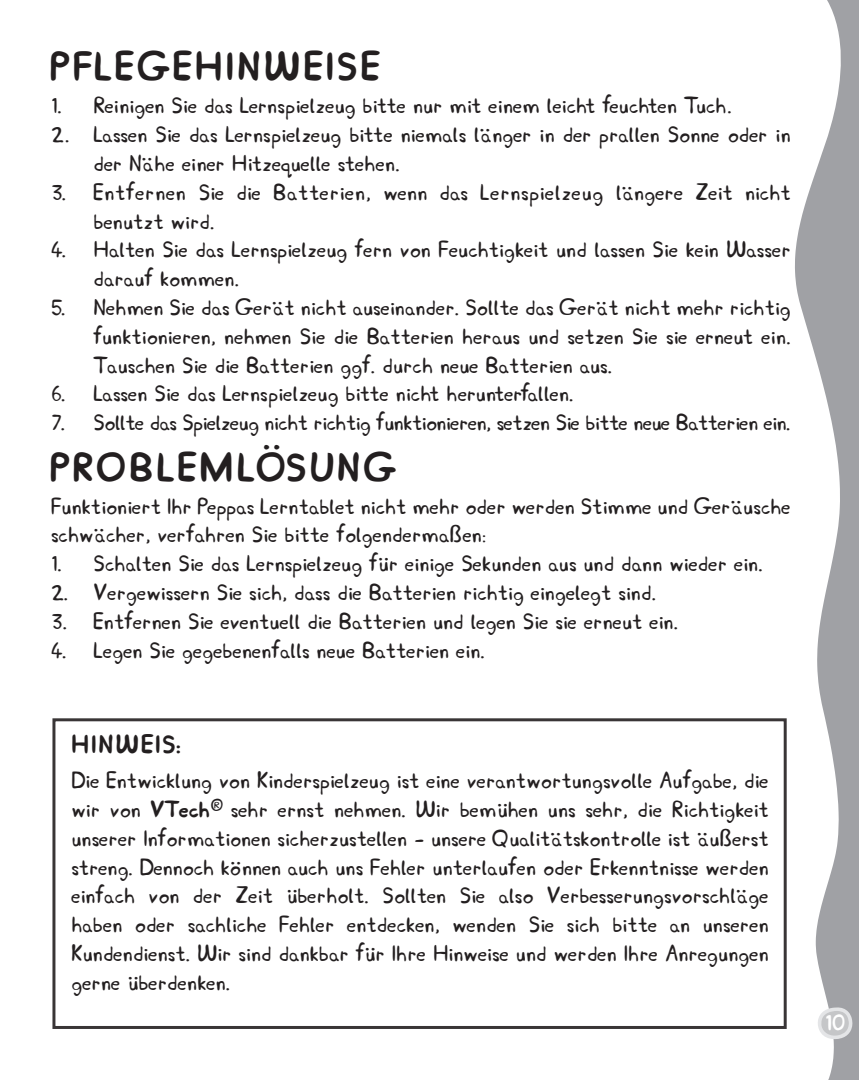
<style>
.page{position:relative;width:859px;height:1080px;background:#fff}
.page>*{position:absolute;margin:0;border:0;box-sizing:border-box;transform-origin:0 0}
.Headline{font:700 42px "Peppa";letter-spacing:.07em;color:#231f20}
.body_text_1{font:700 27px "Peppa";letter-spacing:.08em;color:#231f20}
.body_text_2{font:24px/28.8px "Peppa";color:#231f20}
.body_text_1-2{font:24px/28.8px "Peppa";color:#231f20;text-align:justify}
.body_text_2-2{font:24px "Peppa";letter-spacing:-.02em;color:#231f20}
.body_text_2-3{font:24px "Peppa";letter-spacing:.025em;color:#231f20}
.t1{font:700 24px "Peppa";color:#fff}
.s1{font-weight:700}
</style>
<div class="page">
<svg style="left:795px;top:0;width:64px;height:1080px"></svg>
<svg style="left:816px;top:1007px;width:37px;height:33px"></svg>
<div style="left:52px;top:718px;width:735px;height:311px;border:3px solid #231f20"></div>
<p class="Headline" style="left:51px;top:40px;width:331px">PFLEGEHINWEISE</p>
<p class="body_text_2" style="left:51px;top:91px;width:682px">1. Reinigen Sie das Lernspielzeug bitte nur mit einem leicht feuchten Tuch.</p>
<p class="body_text_2" style="left:94px;top:120px;width:699px;text-indent:-43px">2. Lassen Sie das Lernspielzeug bitte niemals länger in der prallen Sonne oder in der Nähe einer Hitzequelle stehen.</p>
<p class="body_text_2-3" style="left:51px;top:177px;width:741px">3. Entfernen Sie die Batterien, wenn das Lernspielzeug längere Zeit nicht</p>
<p class="body_text_2" style="left:94px;top:206px;width:123px">benutzt wird.</p>
<p class="body_text_2" style="left:94px;top:235px;width:699px;text-indent:-43px">4. Halten Sie das Lernspielzeug fern von Feuchtigkeit und lassen Sie kein Wasser darauf kommen.</p>
<p class="body_text_2" style="left:94px;top:293px;width:699px;text-align:justify;text-indent:-43px">5. Nehmen Sie das Gerät nicht auseinander. Sollte das Gerät nicht mehr richtig funktionieren, nehmen Sie die Batterien heraus und setzen Sie sie erneut ein.<br>Tauschen Sie die Batterien ggf. durch neue Batterien aus.</p>
<p class="body_text_2" style="left:51px;top:379px;width:524px">6. Lassen Sie das Lernspielzeug bitte nicht herunterfallen.</p>
<p class="body_text_2-2" style="left:51px;top:407px;width:741px">7. Sollte das Spielzeug nicht richtig funktionieren, setzen Sie bitte neue Batterien ein.</p>
<p class="Headline" style="left:51px;top:441px;width:347px">PROBLEMLÖSUNG</p>
<p class="body_text_2" style="left:51px;top:491px;width:741px">Funktioniert Ihr Peppas Lerntablet nicht mehr oder werden Stimme und Geräusche schwächer, verfahren Sie bitte folgendermaßen:</p>
<p class="body_text_2" style="left:51px;top:549px;width:713px">1. Schalten Sie das Lernspielzeug für einige Sekunden aus und dann wieder ein.</p>
<p class="body_text_2" style="left:51px;top:578px;width:607px">2. Vergewissern Sie sich, dass die Batterien richtig eingelegt sind.</p>
<p class="body_text_2" style="left:51px;top:607px;width:629px">3. Entfernen Sie eventuell die Batterien und legen Sie sie erneut ein.</p>
<p class="body_text_2" style="left:51px;top:635px;width:436px">4. Legen Sie gegebenenfalls neue Batterien ein.</p>
<p class="body_text_1" style="left:71px;top:727px;width:111px">HINWEIS:</p>
<p class="body_text_1-2" style="left:71px;top:766px;width:699px">Die Entwicklung von Kinderspielzeug ist eine verantwortungsvolle Aufgabe, die wir von <span class="s1">VTech</span><sup>®</sup> sehr ernst nehmen. Wir bemühen uns sehr, die Richtigkeit unserer Informationen sicherzustellen - unsere Qualitätskontrolle ist äußerst streng. Dennoch können auch uns Fehler unterlaufen oder Erkenntnisse werden einfach von der Zeit überholt. Sollten Sie also Verbesserungsvorschläge haben oder sachliche Fehler entdecken, wenden Sie sich bitte an unseren Kundendienst. Wir sind dankbar für Ihre Hinweise und werden Ihre Anregungen gerne überdenken.</p>
<p class="t1" style="left:825px;top:1007px;width:22px">10</p>
</div>
